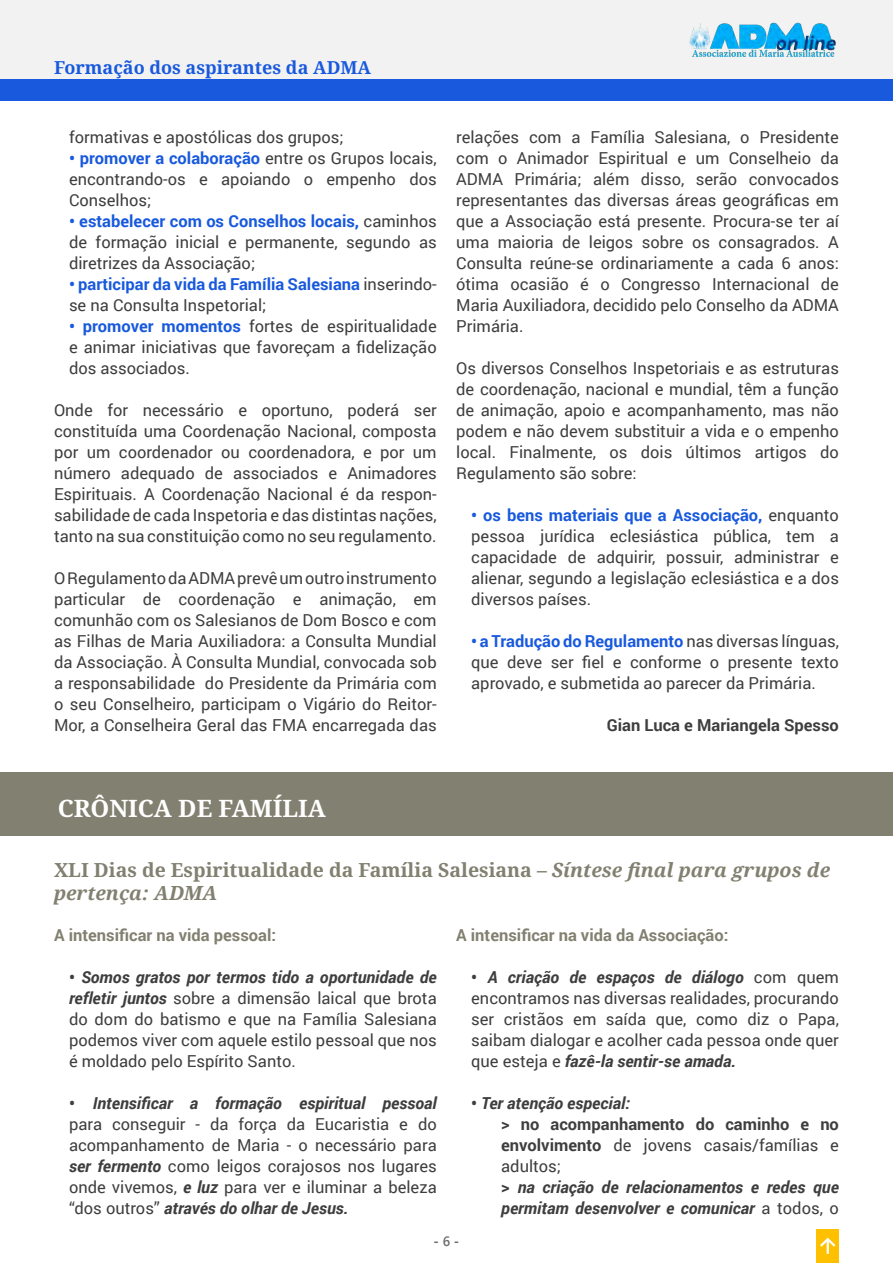
<style>
.page{position:relative;width:893px;height:1263px;background:#fff}
.page>*{position:absolute;margin:0;border:0;box-sizing:border-box;transform-origin:0 0}
.t1{font:700 24px "Noto Serif";color:#fff}
.t2{font:700 19.5px/22.5px "Noto Serif";color:#828070}
.t3{font:700 18px "Noto Serif";color:#1859dd}
.t4{font:16.5px/21px "Roboto";color:#3e3e3f;text-align:justify}
.t5{font:700 16.5px/21px "Roboto";color:#3e3e3f;text-align:justify}
.t6{font:italic 700 16.5px/21px "Roboto";color:#3e3e3f}
.t7{font:700 16.5px/21px "Roboto";color:#1859dd}
.t8{font:700 16.5px "Roboto";color:#828070}
.t9{font:700 13.5px "Segoe UI";color:#6d6e70}
.s1{font-weight:700;color:#1859dd}
.s2{font-weight:400;color:#3e3e3f}
.s3{font-style:italic}
.s4{font-weight:700}
.s5{font-weight:700;font-style:italic}
.s6{font-style:normal}
.s7{font-weight:400}
.s8{font-weight:400;font-style:normal}
.s9{font-weight:600}
</style>
<div class="page">
<div style="left:0;top:0;width:893px;height:80px;background:#f2f2f2"></div>
<img style="left:689px;top:22px;width:147px;height:35px">
<div style="left:816px;top:1229px;width:23px;height:34px;background:#ffc000"></div>
<svg style="left:820px;top:1237px;width:16px;height:17px"></svg>
<div style="left:0;top:80px;width:893px;height:20px;background:#1859dd"></div>
<div style="left:0;top:772px;width:893px;height:64px;background:#828070"></div>
<p class="t3" style="left:54px;top:54px;width:319px">Formação dos aspirantes da ADMA</p>
<p class="t4" style="left:69px;top:126px;width:276px">formativas e apostólicas dos grupos;</p>
<p class="t4" style="left:69px;top:147px;width:369px"><span class="s1">• promover a colaboração</span> entre os Grupos locais, encontrando-os e apoiando o empenho dos Conselhos;</p>
<p class="t4" style="left:69px;top:210px;width:369px"><span class="s1">• estabelecer com os Conselhos locais,</span> caminhos de formação inicial e permanente, segundo as diretrizes da Associação;</p>
<p class="t7" style="left:69px;top:273px;width:369px">• participar da vida da Família Salesiana <span class="s2">inserindo&shy;se na Consulta Inspetorial;</span></p>
<p class="t4" style="left:69px;top:315px;width:369px"><span class="s1">• promover momentos</span> fortes de espiritualidade e animar iniciativas que favoreçam a fidelização dos associados.</p>
<p class="t4" style="left:54px;top:399px;width:384px">Onde for necessário e oportuno, poderá ser constituída uma Coordenação Nacional, composta por um coordenador ou coordenadora, e por um número adequado de associados e Animadores Espirituais. A Coordenação Nacional é da respon&shy;sabilidade de cada Inspetoria e das distintas nações, tanto na sua constituição como no seu regulamento.</p>
<p class="t4" style="left:54px;top:567px;width:384px">O Regulamento da ADMA prevê um outro instrumento particular de coordenação e animação, em comunhão com os Salesianos de Dom Bosco e com as Filhas de Maria Auxiliadora: a Consulta Mundial da Associação. À Consulta Mundial, convocada sob a responsabilidade do Presidente da Primária com o seu Conselheiro, participam o Vigário do Reitor-Mor, a Conselheira Geral das FMA encarregada das</p>
<p class="t4" style="left:456px;top:126px;width:384px">relações com a Família Salesiana, o Presidente com o Animador Espiritual e um Conselheio da ADMA Primária; além disso, serão convocados representantes das diversas áreas geográficas em que a Associação está presente. Procura-se ter aí uma maioria de leigos sobre os consagrados. A Consulta reúne-se ordinariamente a cada 6 anos: ótima ocasião é o Congresso Internacional de Maria Auxiliadora, decidido pelo Conselho da ADMA Primária.</p>
<p class="t4" style="left:456px;top:357px;width:384px">Os diversos Conselhos Inspetoriais e as estruturas de coordenação, nacional e mundial, têm a função de animação, apoio e acompanhamento, mas não podem e não devem substituir a vida e o empenho local. Finalmente, os dois últimos artigos do Regulamento são sobre:</p>
<p class="t4" style="left:471px;top:504px;width:369px"><span class="s1">• os bens materiais que a Associação,</span> enquanto pessoa jurídica eclesiástica pública, tem a capacidade de adquirir, possuir, administrar e alienar, segundo a legislação eclesiástica e a dos diversos países.</p>
<p class="t4" style="left:471px;top:630px;width:369px"><span class="s1">• a Tradução do Regulamento</span> nas diversas línguas, que deve ser fiel e conforme o presente texto aprovado, e submetida ao parecer da Primária.</p>
<p class="t5" style="left:607px;top:714px;width:234px">Gian Luca e Mariangela Spesso</p>
<p class="t1" style="left:58px;top:791px;width:269px">CRÔNICA DE FAMÍLIA</p>
<p class="t2" style="left:54px;top:858px;width:778px">XLI Dias de Espiritualidade da Família Salesiana – <span class="s3">Síntese final para grupos de pertença: ADMA</span></p>
<p class="t8" style="left:54px;top:923px;width:224px">A intensificar na vida pessoal:</p>
<p class="t4" style="left:69px;top:966px;width:369px"><span class="s4">•</span> <span class="s5">Somos gratos por termos tido a oportunidade de refletir juntos</span> sobre a dimensão laical que brota do dom do batismo e que na Família Salesiana podemos viver com aquele estilo pessoal que nos é moldado pelo Espírito Santo.</p>
<p class="t4" style="left:69px;top:1092px;width:369px"><span class="s4">•</span> <span class="s5">Intensificar a formação espiritual pessoal </span>para conseguir - da força da Eucaristia e do acompanhamento de Maria - o necessário para <span class="s5">ser fermento</span> como leigos corajosos nos lugares onde vivemos, <span class="s5">e luz</span> para ver e iluminar a beleza “dos outros” <span class="s5">através do olhar de Jesus.</span></p>
<p class="t8" style="left:456px;top:923px;width:274px">A intensificar na vida da Associação:</p>
<p class="t4" style="left:471px;top:966px;width:369px"><span class="s4">•</span> <span class="s5">A criação de espaços de diálogo</span> com quem encontramos nas diversas realidades, procurando ser cristãos em saída que, como diz o Papa, saibam dialogar e acolher cada pessoa onde quer que esteja e <span class="s5">fazê-la sentir-se amada.</span></p>
<p class="t6" style="left:471px;top:1092px;width:160px"><span class="s6">•</span> Ter atenção especial:</p>
<p class="t5" style="left:501px;top:1113px;width:339px">&gt; no acompanhamento do caminho e no envolvimento <span class="s7">de jovens casais/famílias e adultos;</span></p>
<p class="t6" style="left:501px;top:1176px;width:339px"><span class="s6">&gt;</span> na criação de relacionamentos e redes que permitam desenvolver e comunicar <span class="s8">a todos, o</span></p>
<p class="t9" style="left:434px;top:1229px;width:27px">- <span class="s9">6</span> -</p>
</div>
